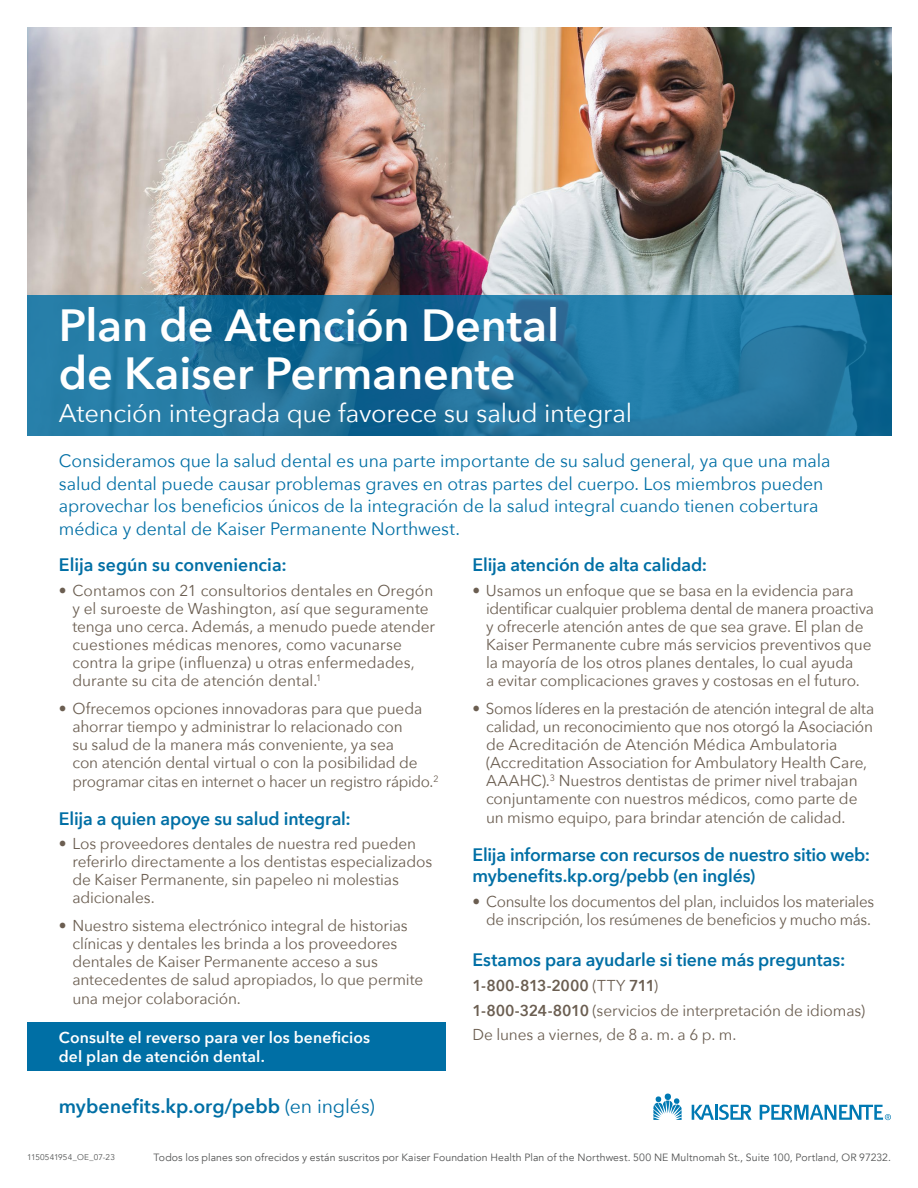
<style>
.page{position:relative;width:918px;height:1188px;background:#fff}
.page>*{position:absolute;margin:0;border:0;box-sizing:border-box;transform-origin:0 0}
.t1{font:600 45px/48px "Avenir Next";letter-spacing:-.005em;color:#fff}
.t2{font:25.5px "Avenir Next";letter-spacing:-.01em;color:#fff}
.t3{font:600 19.5px "Avenir Next";color:#006fa5}
.t4{font:18px/22.5px "Avenir Next";letter-spacing:-.005em;color:#006fa5}
.t5{font:600 18px/21.6px "Avenir Next";letter-spacing:-.01em;color:#006fa5}
.t6{font:15.75px/18px "Avenir Next";letter-spacing:-.01em;color:#6b5e51}
.t7{font:600 15.75px/18.9px "Avenir Next";letter-spacing:.01em;color:#fff}
.t8{font:10.5px "Avenir";letter-spacing:.01em;color:#535454}
.t9{font:8.25px "Avenir";letter-spacing:.01em;color:#535454}
.s1{font-weight:400}
.s2{font-weight:600}
</style>
<div class="page">
<img style="left:27px;top:27px;width:864px;height:268px">
<svg style="left:27px;top:295px;width:864px;height:141px;background:#1f739e"></svg>
<div style="left:27px;top:1022px;width:418px;height:49px;background:#006fa5"></div>
<svg style="left:653px;top:1094px;width:29px;height:26px"></svg>
<svg style="left:692px;top:1104px;width:60px;height:16px"></svg>
<svg style="left:760px;top:1105px;width:131px;height:15px"></svg>
<h1 class="t1" style="left:59px;top:300px;width:502px">Plan de Atención Dental de Kaiser Permanente</h1>
<h2 class="t2" style="left:59px;top:392px;width:575px">Atención integrada que favorece su salud integral</h2>
<p class="t4" style="left:59px;top:449px;width:773px">Consideramos que la salud dental es una parte importante de su salud general, ya que una mala salud dental puede causar problemas graves en otras partes del cuerpo. Los miembros pueden aprovechar los beneficios únicos de la integración de la salud integral cuando tienen cobertura médica y dental de Kaiser Permanente Northwest.</p>
<p class="t5" style="left:59px;top:554px;width:229px">Elija según su conveniencia:</p>
<p class="t6" style="left:72px;top:581px;width:364px;text-indent:-14px">• Contamos con 21 consultorios dentales en Oregón y el suroeste de Washington, así que seguramente tenga uno cerca. Además, a menudo puede atender cuestiones médicas menores, como vacunarse contra la gripe (influenza) u otras enfermedades, durante su cita de atención dental.<sup>1</sup></p>
<p class="t6" style="left:72px;top:699px;width:368px;text-indent:-14px">• Ofrecemos opciones innovadoras para que pueda ahorrar tiempo y administrar lo relacionado con<br>su salud de la manera más conveniente, ya sea<br>con atención dental virtual o con la posibilidad de programar citas en internet o hacer un registro rápido.<sup>2</sup></p>
<p class="t5" style="left:59px;top:807px;width:294px">Elija a quien apoye su salud integral:</p>
<p class="t6" style="left:72px;top:834px;width:361px;text-indent:-14px">• Los proveedores dentales de nuestra red pueden referirlo directamente a los dentistas especializados de Kaiser Permanente, sin papeleo ni molestias adicionales.</p>
<p class="t6" style="left:72px;top:916px;width:352px;text-indent:-14px">• Nuestro sistema electrónico integral de historias clínicas y dentales les brinda a los proveedores dentales de Kaiser Permanente acceso a sus antecedentes de salud apropiados, lo que permite una mejor colaboración.</p>
<p class="t7" style="left:59px;top:1027px;width:313px">Consulte el reverso para ver los beneficios del plan de atención dental.</p>
<p class="t3" style="left:59px;top:1090px;width:317px">mybenefits.kp.org/pebb <span class="s1">(en inglés)</span></p>
<p class="t5" style="left:472px;top:554px;width:236px">Elija atención de alta calidad:</p>
<p class="t6" style="left:486px;top:581px;width:390px;text-indent:-14px">• Usamos un enfoque que se basa en la evidencia para identificar cualquier problema dental de manera proactiva y ofrecerle atención antes de que sea grave. El plan de Kaiser Permanente cubre más servicios preventivos que la mayoría de los otros planes dentales, lo cual ayuda<br>a evitar complicaciones graves y costosas en el futuro.</p>
<p class="t6" style="left:486px;top:699px;width:390px;text-indent:-14px">• Somos líderes en la prestación de atención integral de alta calidad, un reconocimiento que nos otorgó la Asociación de Acreditación de Atención Médica Ambulatoria (Accreditation Association for Ambulatory Health Care, AAAHC).<sup>3</sup> Nuestros dentistas de primer nivel trabajan conjuntamente con nuestros médicos, como parte de un mismo equipo, para brindar atención de calidad.</p>
<p class="t5" style="left:472px;top:843px;width:399px">Elija informarse con recursos de nuestro sitio web: mybenefits.kp.org/pebb (en inglés)</p>
<p class="t6" style="left:472px;top:892px;width:403px;text-align:right">• Consulte los documentos del plan, incluidos los materiales de inscripción, los resúmenes de beneficios y mucho más.</p>
<p class="t5" style="left:472px;top:949px;width:374px">Estamos para ayudarle si tiene más preguntas:</p>
<p class="t6" style="left:472px;top:972px;width:394px;line-height:24.8px"><span class="s2">1‑800‑813‑2000</span> (TTY <span class="s2">711</span>)<br><span class="s2">1‑800‑324‑8010</span> (servicios de interpretación de idiomas)<br>De lunes a viernes, de 8 a. m. a 6 p. m.</p>
<p class="t9" style="left:27px;top:1152px;width:89px">1150541954_OE_07-23</p>
<p class="t8" style="left:154px;top:1151px;width:739px">Todos los planes son ofrecidos y están suscritos por Kaiser Foundation Health Plan of the Northwest. 500 NE Multnomah St., Suite 100, Portland, OR 97232.</p>
</div>
